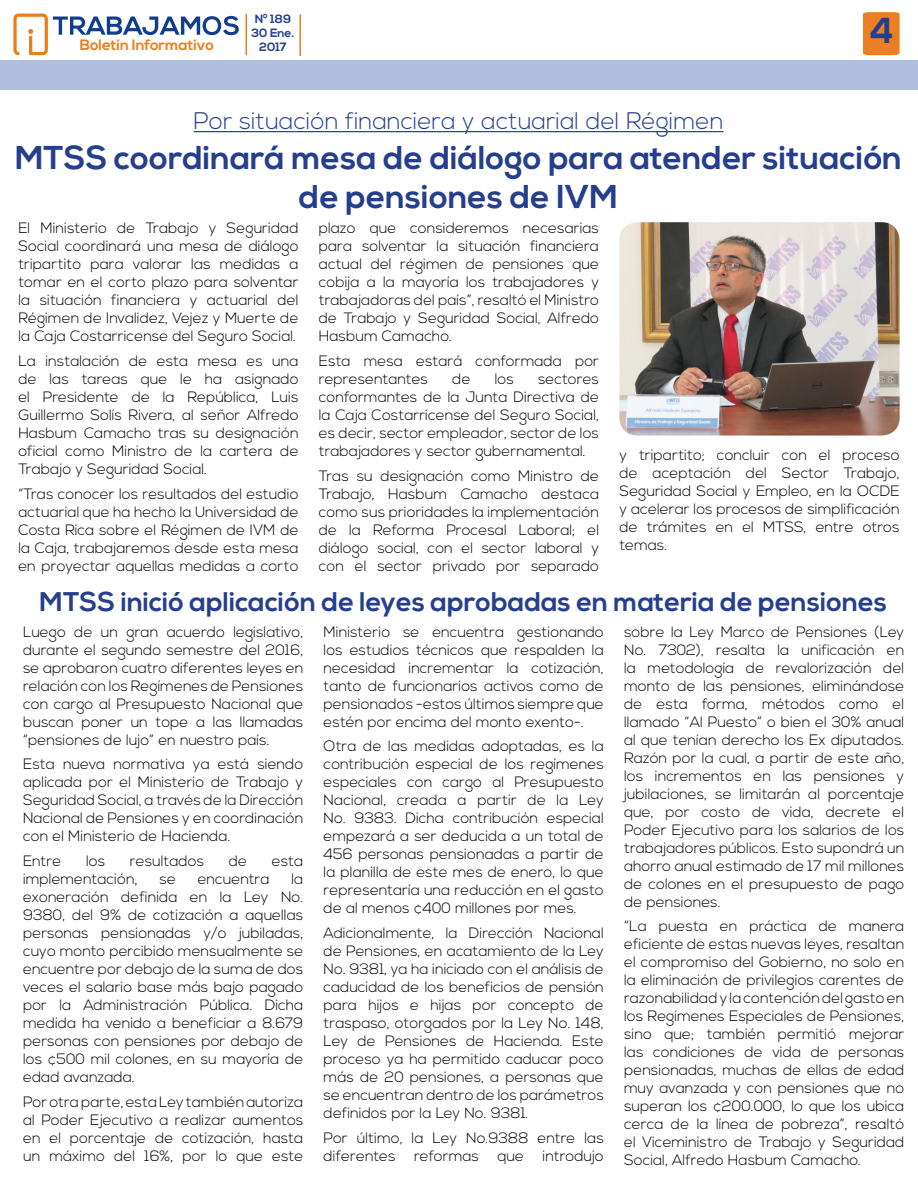
<style>
.page{position:relative;width:918px;height:1188px;background:#fff}
.page>*{position:absolute;margin:0;border:0;box-sizing:border-box;transform-origin:0 0}
.t1{font:700 36px "Nexa";color:#253f8e}
.t2{font:700 33px/39.6px "Nexa";color:#253f8e;text-align:center}
.t3{font:700 27px "Nexa";color:#253f8e}
.t4{font:300 24px "Nexa";color:#253f8e}
.t5{font:300 15px/18px "Nexa";color:#000;text-align:justify}
.t6{font:700 15px "Nexa";color:#ea7e1d}
.t7{font:700 12px/14.4px "Nexa";color:#253f8e}
</style>
<div class="page">
<div style="left:863px;top:12px;width:37px;height:43px;background:#ea8023"></div>
<div style="left:0;top:60px;width:918px;height:29px;background:#b0bfdd"></div>
<svg style="left:13px;top:14px;width:226px;height:41px"></svg>
<hr style="left:245px;top:14px;width:2px;height:41px;background:#ea7e1d">
<hr style="left:299px;top:14px;width:2px;height:42px;background:#ea7e1d">
<hr style="left:194px;top:131px;width:530px;height:1px;background:#253f8e">
<img style="left:619px;top:222px;width:281px;height:214px">
<p class="t7" style="left:251px;top:12px;width:45px">Nº 189<br>30 Ene.</p>
<p class="t6" style="left:80px;top:37px;width:136px">Boletín Informativo</p>
<p class="t7" style="left:259px;top:40px;width:29px">2017</p>
<h1 class="t1" style="left:870px;top:10px;width:26px">4</h1>
<h3 class="t4" style="left:194px;top:107px;width:531px">Por situación financiera y actuarial del Régimen</h3>
<h2 class="t2" style="left:15px;top:139px;width:889px">MTSS coordinará mesa de diálogo para atender situación de pensiones de IVM</h2>
<p class="t5" style="left:18px;top:220px;width:282px">El Ministerio de Trabajo y Seguridad Social coordinará una mesa de diálogo tripartito para valorar las medidas a tomar en el corto plazo para solventar la situación financiera y actuarial del Régimen de Invalidez, Vejez y Muerte de la Caja Costarricense del Seguro Social.</p>
<p class="t5" style="left:18px;top:353px;width:282px">La instalación de esta mesa es una de las tareas que le ha asignado el Presidente de la República, Luis Guillermo Solís Rivera, al señor Alfredo Hasbum Camacho tras su designación oficial como Ministro de la cartera de Trabajo y Seguridad Social.</p>
<p class="t5" style="left:18px;top:485px;width:282px">“Tras conocer los resultados del estudio actuarial que ha hecho la Universidad de Costa Rica sobre el Régimen de IVM de la Caja, trabajaremos desde esta mesa en proyectar aquellas medidas a corto</p>
<p class="t5" style="left:319px;top:220px;width:282px">plazo que consideremos necesarias para solventar la situación financiera actual del régimen de pensiones que cobija a la mayoría los trabajadores y trabajadoras del país”, resaltó el Ministro de Trabajo y Seguridad Social, Alfredo Hasbum Camacho.</p>
<p class="t5" style="left:319px;top:353px;width:282px">Esta mesa estará conformada por representantes</p>
<p class="t5" style="left:452px;top:371px;width:20px">de</p>
<p class="t5" style="left:495px;top:371px;width:21px">los</p>
<p class="t5" style="left:319px;top:371px;width:282px;text-indent:219px">sectores conformantes de la Junta Directiva de la Caja Costarricense del Seguro Social, es decir, sector empleador, sector de los trabajadores y sector gubernamental.</p>
<p class="t5" style="left:319px;top:467px;width:282px">Tras su designación como Ministro de Trabajo, Hasbum Camacho destaca como sus prioridades la implementación de la Reforma Procesal Laboral; el diálogo social, con el sector laboral y con el sector privado por separado</p>
<p class="t5" style="left:619px;top:447px;width:282px">y tripartito; concluir con el proceso de aceptación del Sector Trabajo, Seguridad Social y Empleo, en la OCDE y acelerar los procesos de simplificación de trámites en el MTSS, entre otros temas.</p>
<h3 class="t3" style="left:40px;top:586px;width:849px">MTSS inició aplicación de leyes aprobadas en materia de pensiones</h3>
<p class="t5" style="left:23px;top:623px;width:282px">Luego de un gran acuerdo legislativo, durante el segundo semestre del 2016, se aprobaron cuatro diferentes leyes en relación con los Regímenes de Pensiones con cargo al Presupuesto Nacional que buscan poner un tope a las llamadas “pensiones de lujo” en nuestro país.</p>
<p class="t5" style="left:23px;top:756px;width:282px">Esta nueva normativa ya está siendo aplicada por el Ministerio de Trabajo y Seguridad Social, a través de la Dirección Nacional de Pensiones y en coordinación con el Ministerio de Hacienda.</p>
<p class="t5" style="left:23px;top:853px;width:40px">Entre</p>
<p class="t5" style="left:86px;top:853px;width:21px">los</p>
<p class="t5" style="left:130px;top:853px;width:76px">resultados</p>
<p class="t5" style="left:229px;top:853px;width:20px">de</p>
<p class="t5" style="left:272px;top:853px;width:33px">esta</p>
<p class="t5" style="left:23px;top:871px;width:116px">implementación,</p>
<p class="t5" style="left:160px;top:871px;width:18px">se</p>
<p class="t5" style="left:198px;top:871px;width:73px">encuentra</p>
<p class="t5" style="left:23px;top:871px;width:282px;text-indent:268px">la exoneración definida en la Ley No.<br>9380, del 9% de cotización a aquellas personas pensionadas y/o jubiladas, cuyo monto percibido mensualmente se encuentre por debajo de la suma de dos veces el salario base más bajo pagado por la Administración Pública. Dicha medida ha venido a beneficiar a 8.679 personas con pensiones por debajo de los ¢500 mil colones, en su mayoría de edad avanzada.</p>
<p class="t5" style="left:23px;top:1093px;width:282px">Por otra parte, esta Ley también autoriza al Poder Ejecutivo a realizar aumentos en el porcentaje de cotización, hasta un máximo del 16%, por lo que este</p>
<p class="t5" style="left:324px;top:623px;width:282px">Ministerio se encuentra gestionando los estudios técnicos que respalden la necesidad incrementar la cotización, tanto de funcionarios activos como de pensionados -estos últimos siempre que estén por encima del monto exento-.</p>
<p class="t5" style="left:324px;top:738px;width:282px">Otra de las medidas adoptadas, es la contribución especial de los regímenes especiales con cargo al Presupuesto Nacional, creada a partir de la Ley No. 9383. Dicha contribución especial empezará a ser deducida a un total de 456 personas pensionadas a partir de la planilla de este mes de enero, lo que representaría una reducción en el gasto de al menos ¢400 millones por mes.</p>
<p class="t5" style="left:324px;top:925px;width:282px">Adicionalmente, la Dirección Nacional de Pensiones, en acatamiento de la Ley No. 9381, ya ha iniciado con el análisis de caducidad de los beneficios de pensión para hijos e hijas por concepto de traspaso, otorgados por la Ley No. 148, Ley de Pensiones de Hacienda. Este proceso ya ha permitido caducar poco más de 20 pensiones, a personas que se encuentran dentro de los parámetros definidos por la Ley No. 9381.</p>
<p class="t5" style="left:324px;top:1129px;width:282px">Por último, la Ley No.9388 entre las diferentes reformas que introdujo</p>
<p class="t5" style="left:624px;top:623px;width:282px">sobre la Ley Marco de Pensiones (Ley No. 7302), resalta la unificación en la metodología de revalorización del monto de las pensiones, eliminándose de esta forma, métodos como el llamado “Al Puesto” o bien el 30% anual al que tenían derecho los Ex diputados.<br>Razón por la cual, a partir de este año, los incrementos en las pensiones y jubilaciones, se limitarán al porcentaje que, por costo de vida, decrete el Poder Ejecutivo para los salarios de los trabajadores públicos. Esto supondrá un ahorro anual estimado de 17 mil millones de colones en el presupuesto de pago de pensiones.</p>
<p class="t5" style="left:624px;top:918px;width:282px">“La puesta en práctica de manera eficiente de estas nuevas leyes, resaltan el compromiso del Gobierno, no solo en la eliminación de privilegios carentes de razonabilidad y la contención del gasto en los Regímenes Especiales de Pensiones, sino que; también permitió mejorar las condiciones de vida de personas pensionadas, muchas de ellas de edad muy avanzada y con pensiones que no superan los ¢200.000, lo que los ubica cerca de la línea de pobreza”, resaltó el Viceministro de Trabajo y Seguridad Social, Alfredo Hasbum Camacho.</p>
</div>
